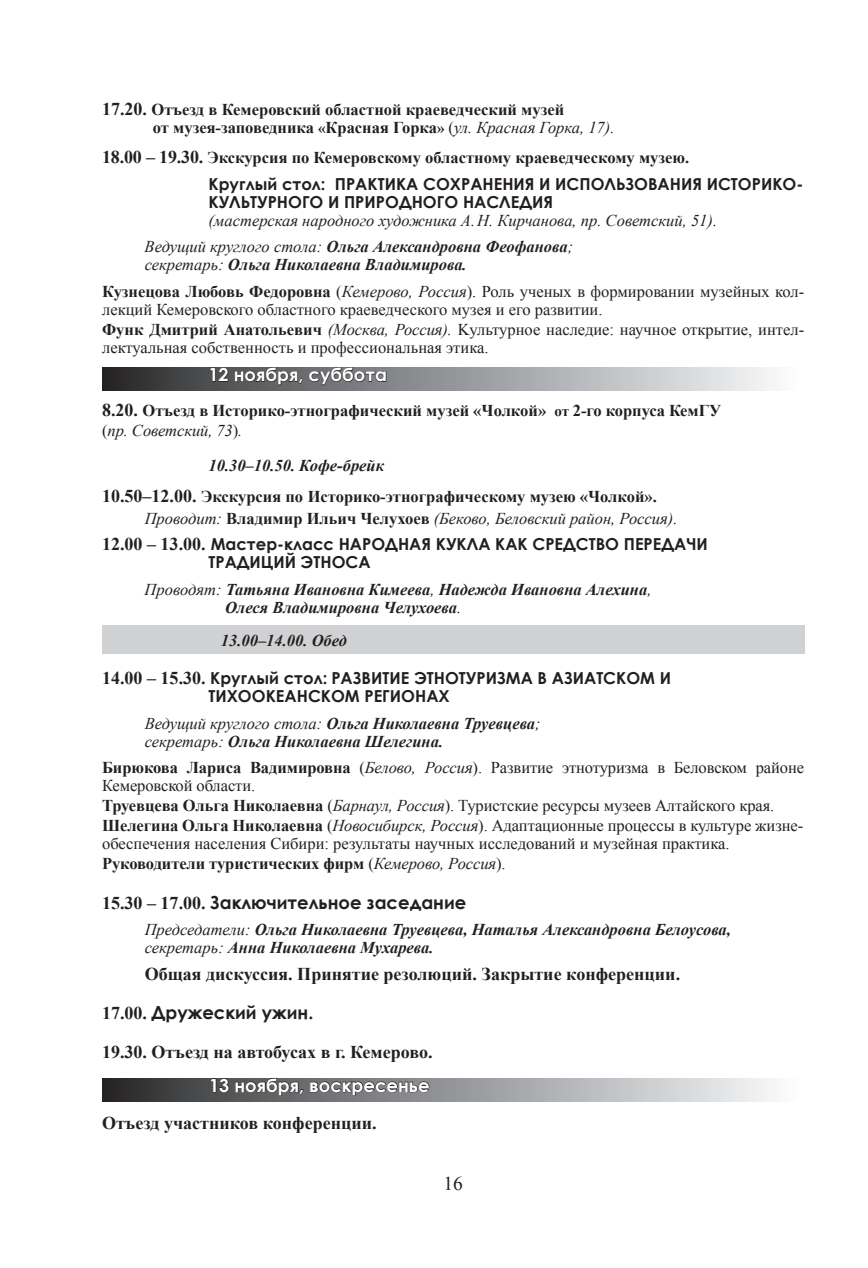
<style>
.page{position:relative;width:868px;height:1268px;background:#fff}
.page>*{position:absolute;margin:0;border:0;box-sizing:border-box;transform-origin:0 0}
.t1{font:19.5px "Times";color:#231f20}
.t2{font:700 18px "Times New Roman";color:#231f20}
.t3{font:700 18px "Century Gothic";color:#231f20}
.t4{font:700 18px "Century Gothic";color:#fff}
.t5{font:16.5px/20.1px "Times New Roman";color:#231f20}
.t6{font:700 16.5px/18px "Times New Roman";color:#231f20}
.t7{font:italic 700 16.5px/18px "Times New Roman";color:#231f20}
.t8{font:700 16.5px/18px "Century Gothic";color:#231f20}
.t9{font:italic 16.5px/26.5px "Times New Roman";color:#231f20}
.s1{font-size:18px}
.s2{font-size:15px}
.s3{font-weight:400}
.s4{font-weight:400;font-style:italic}
.s5{font-weight:700}
.s6{font-style:italic}
.s7{font-weight:700;font-style:italic}
.s8{font-weight:700;font-style:normal}
.s9{font-family:"Times New Roman";font-size:18px}
.s10{font-family:"Times New Roman"}
</style>
<div class="page">
<div style="left:102px;top:367px;width:702px;height:23px;background:linear-gradient(to right,#2c2c2f,#fcfeff)"></div>
<svg style="left:209px;top:367px;width:177px;height:18px;background:#565658"></svg>
<div style="left:103px;top:1077px;width:701px;height:24px;background:linear-gradient(to right,#2c2c2f,#fdfeff)"></div>
<svg style="left:210px;top:1077px;width:19px;height:15px"></svg>
<svg style="left:235px;top:1077px;width:69px;height:18px"></svg>
<svg style="left:310px;top:1080px;width:119px;height:15px;background:#605f62"></svg>
<div style="left:102px;top:625px;width:702px;height:28px;background:#d0d1d3"></div>
<p class="t6" style="left:153px;top:99px;width:463px;text-indent:-51px"><span class="s1">17.20.</span> Отъезд в Кемеровский областной краеведческий музей<br>от музея-заповедника <span class="s2">«</span>Красная Горка<span class="s2">»</span> <span class="s3">(</span><span class="s4">ул. Красная Горка, 17).</span></p>
<p class="t6" style="left:102px;top:148px;width:588px"><span class="s1">18.00 – 19.30.</span> Экскурсия по Кемеровскому областному краеведческому музею.</p>
<p class="t8" style="left:208px;top:174px;width:596px">Круглый стол: ПРАКТИКА СОХРАНЕНИЯ И ИСПОЛЬЗОВАНИЯ ИСТОРИКО-<br>КУЛЬТУРНОГО И ПРИРОДНОГО НАСЛЕДИЯ</p>
<p class="t9" style="left:145px;top:207px;width:574px;text-indent:64px">(мастерская народного художника А. Н. Кирчанова, пр. Советский, 51).<br>Ведущий круглого стола: <span class="s5">Ольга Александровна Феофанова</span>;</p>
<p class="t5" style="left:102px;top:251px;width:703px;line-height:26.5px;text-indent:43px"><span class="s6">секретарь:</span> <span class="s7">Ольга Николаевна Владимирова.<br></span><span class="s5">Кузнецова Любовь Федоровна</span> (<span class="s6">Кемерово, Россия</span>). Роль ученых в формировании музейных кол-</p>
<p class="t5" style="left:102px;top:299px;width:703px">лекций Кемеровского областного краеведческого музея и его развитии.<br><span class="s5">Функ Дмитрий Анатольевич</span> <span class="s6">(Москва, Россия).</span> Kультурное наследие: научное открытие, интел-</p>
<p class="t5" style="left:102px;top:337px;width:388px">лектуальная собственность и профессиональная этика.</p>
<p class="t4" style="left:208px;top:361px;width:180px">12 ноября, суббота</p>
<p class="t6" style="left:102px;top:399px;width:620px;line-height:20.1px"><span class="s1">8.20.</span> Отъезд в Историко-этнографический музей «Чолкой» <span class="s2">oт</span> 2-го корпуса КемГУ <span class="s3">(</span><span class="s4">пр. Советский, 73</span><span class="s3">)</span><span class="s4">.</span></p>
<p class="t6" style="left:102px;top:449px;width:556px;line-height:30.8px;text-indent:106px"><span class="s6">10.30–10.50. Кофе-брейк<br></span><span class="s1">10.50–12.00.</span> Экскурсия по Историко-этнографическому музею «Чолкой».</p>
<p class="t9" style="left:145px;top:504px;width:534px">Проводит: <span class="s8">Владимир Ильич Челухоев</span> (Беково, Беловский район, Россия).</p>
<p class="t8" style="left:208px;top:534px;width:501px;text-indent:-106px"><span class="s9">12.00 – 13.00.</span> Мастер-класс НАРОДНАЯ КУКЛА КАК СРЕДСТВО ПЕРЕДАЧИ<br>ТРАДИЦИЙ ЭТНОСА</p>
<p class="t7" style="left:225px;top:579px;width:428px;text-indent:-80px"><span class="s3">Проводят:</span> Татьяна Ивановна Кимеева<span class="s3">,</span> Надежда Ивановна Алехина<span class="s3">,<br></span>Олеся Владимировна Челухоева<span class="s3">.</span></p>
<p class="t7" style="left:221px;top:630px;width:127px">13.00–14.00. Обед</p>
<p class="t8" style="left:208px;top:668px;width:464px;text-indent:-106px"><span class="s9">14.00 – 15.30.</span> Круглый стол: РАЗВИТИЕ ЭТНОТУРИЗМА В АЗИАТСКОМ И<br>ТИХООКЕАНСКОМ РЕГИОНАХ</p>
<p class="t7" style="left:145px;top:713px;width:397px"><span class="s3">Ведущий круглого стола:</span> Ольга Николаевна Труевцева<span class="s3">; секретарь:</span> Ольга Николаевна Шелегина.</p>
<p class="t5" style="left:102px;top:758px;width:703px;line-height:18px"><span class="s5">Бирюкова Лариса Вадимировна</span> (<span class="s6">Белово, Россия</span>). Развитие этнотуризма в Беловском районе<br>Кемеровской области.</p>
<p class="t5" style="left:102px;top:795px;width:702px"><span class="s5">Труевцева Ольга Николаевна</span> (<span class="s6">Барнаул, Россия</span>). Туристские ресурсы музеев Алтайского края.<br><span class="s5">Шелегина Ольга Николаевна</span> (<span class="s6">Новосибирск, Россия</span>). Адаптационные процессы в культуре жизне-</p>
<p class="t5" style="left:102px;top:833px;width:629px">обеспечения населения Сибири: результаты научных исследований и музейная практика.<br><span class="s5">Руководители туристических фирм</span> (<span class="s6">Кемерово, Россия</span>).</p>
<p class="t3" style="left:102px;top:888px;width:366px"><span class="s10">15.30 – 17.00.</span> Заключительное заседание</p>
<p class="t7" style="left:145px;top:920px;width:587px"><span class="s3">Председатели:</span> Ольга Николаевна Труевцева, Наталья Александровна Белоусова, <span class="s3">секретарь:</span> Анна Николаевна Мухарева.</p>
<p class="t2" style="left:145px;top:961px;width:537px">Общая дискуссия. Принятие резолюций. Закрытие конференции.</p>
<p class="t3" style="left:102px;top:998px;width:213px"><span class="s10">17.00.</span> Дружеский ужин.</p>
<p class="t2" style="left:102px;top:1039px;width:332px">19.30. Отъезд на автобусах в г. Кемерово.</p>
<p class="t4" style="left:209px;top:1071px;width:222px">13 ноября, воскресенье</p>
<p class="t2" style="left:102px;top:1110px;width:276px">Отъезд участников конференции.</p>
<p class="t1" style="left:443px;top:1169px;width:21px">16</p>
</div>
